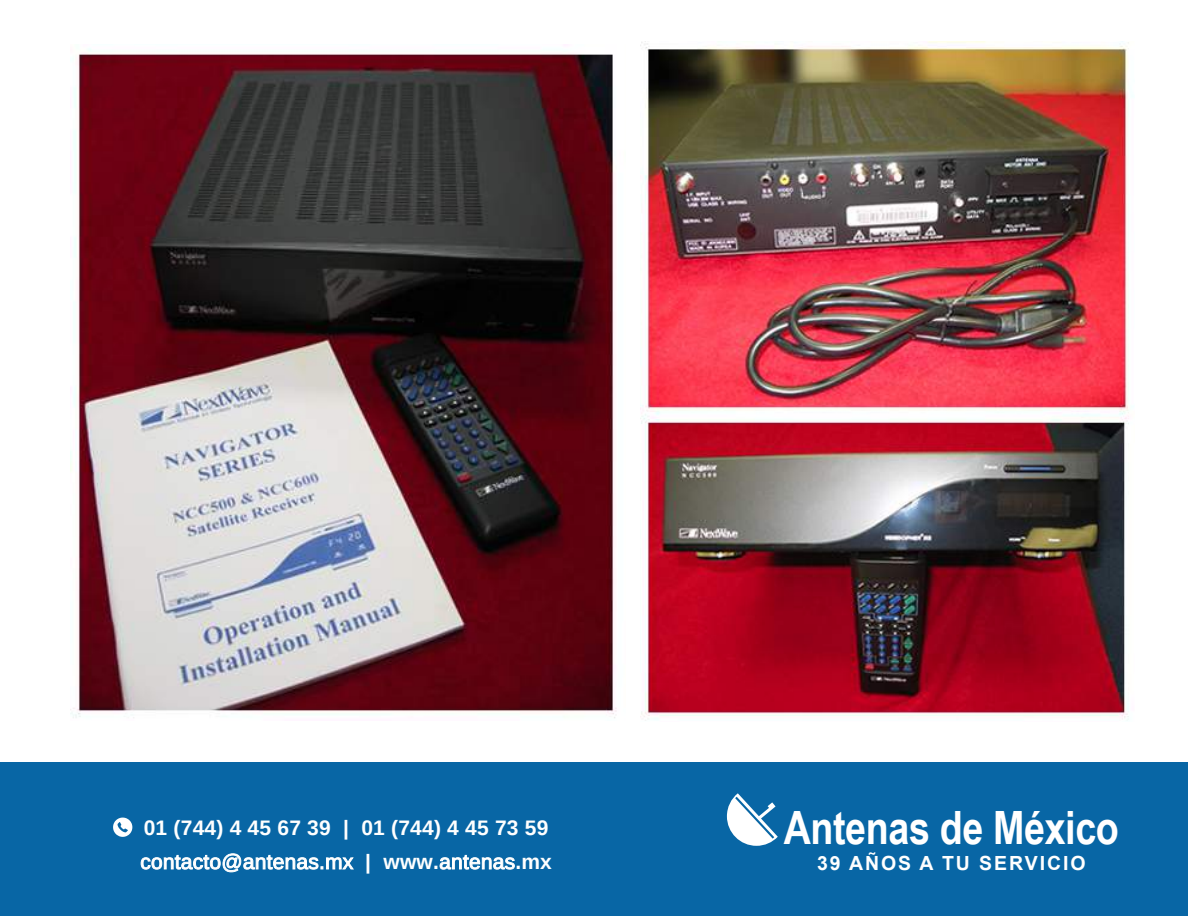
<style>
.page{position:relative;width:1188px;height:918px;background:#fff}
.page>*{position:absolute;margin:0;border:0;box-sizing:border-box;transform-origin:0 0}
.t1{font:700 45.9px "Arial Narrow";letter-spacing:-.01em;color:#fff}
.t2{font:700 21px/33.8px "Arimo";letter-spacing:.01em;color:#fff}
.t3{font:700 19.5px "Arial";letter-spacing:.095em;color:#fff}
.s1{font-weight:400}
</style>
<div class="page">
<img style="left:71px;top:44px;width:546px;height:674px">
<img style="left:640px;top:41px;width:493px;height:680px">
<div style="left:0;top:763px;width:1188px;height:152px;background:#0866a5"></div>
<svg style="left:727px;top:793px;width:51px;height:53px"></svg>
<svg style="left:113px;top:818px;width:19px;height:19px"></svg>
<p class="t2" style="left:140px;top:811px;width:413px">01 (744) 4 45 67 39 | 01 (744) 4 45 73 59 <span class="s1">contacto@antenas.mx</span> | www.<span class="s1">antenas</span>.mx</p>
<h1 class="t1" style="left:784px;top:793px;width:337px">Antenas de México</h1>
<p class="t3" style="left:817px;top:850px;width:270px">39 AÑOS A TU SERVICIO</p>
</div>
